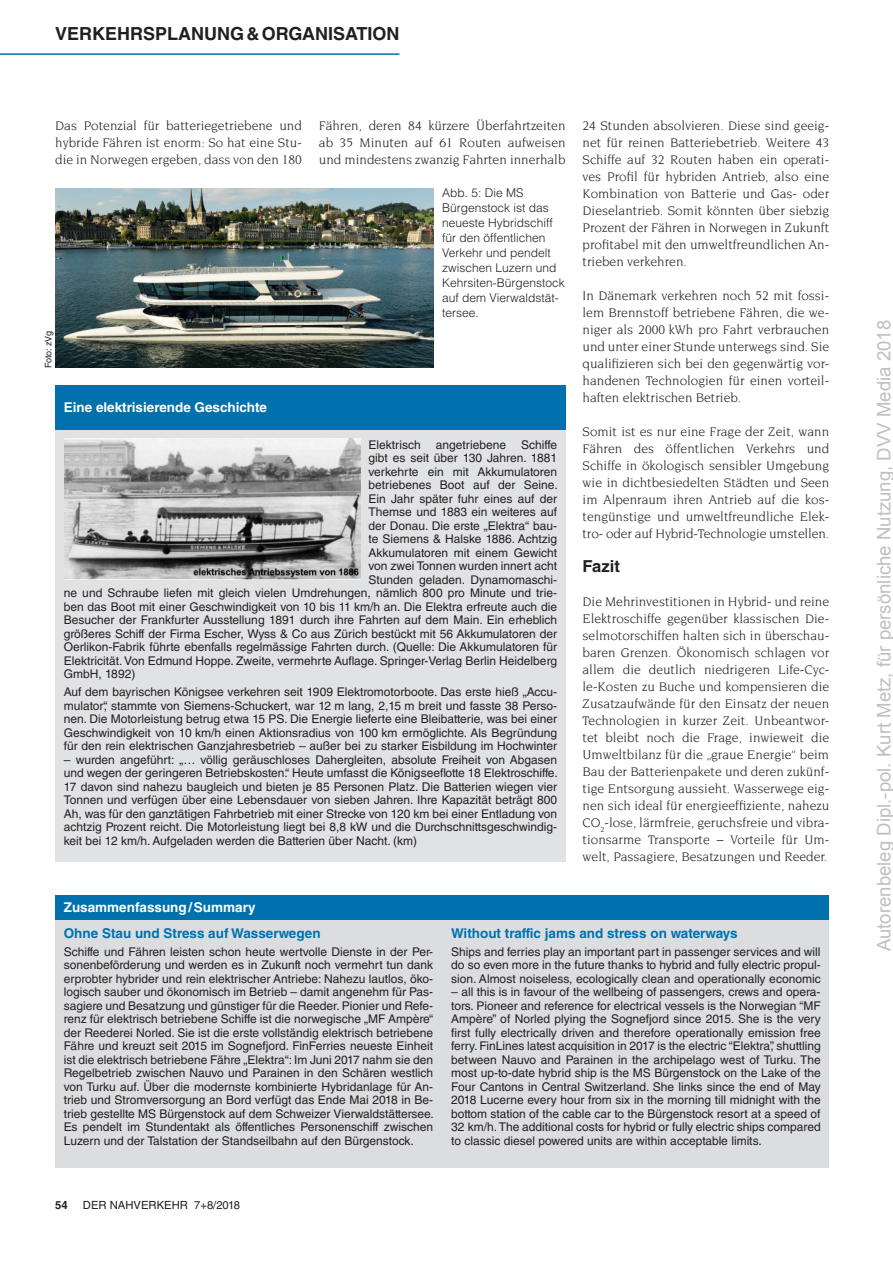
<style>
.page{position:relative;width:893px;height:1263px;background:#fff}
.page>*{position:absolute;margin:0;border:0;box-sizing:border-box;transform-origin:0 0}
.t1{font:18.6px "Arial";color:#bfbfbf}
.t2{font:700 18px "Helvetica LT Std";color:#231f20}
.t3{font:700 16.5px "Helvetica LT Std";color:#231f20}
.t4{font:13.5px/17px "Novarese Std";color:#231f20;text-align:justify}
.t5{font:700 13.5px "Helvetica LT Std";color:#0071ad}
.t6{font:700 13.5px "Helvetica LT Std";color:#fff}
.t7{font:12px/13.5px "Helvetica LT Std";color:#231f20;text-align:justify}
.t8{font:300 12px/15px "Helvetica LT Std";color:#231f20}
.t9{font:11.25px "Helvetica LT Std";color:#231f20}
.t10{font:700 11.25px "Helvetica LT Std";color:#231f20}
.t11{font:9px "Helvetica LT Std";color:#231f20}
</style>
<div class="page">
<hr style="left:0;top:53px;width:399px;height:2px;background:#0071ad">
<img style="left:55px;top:188px;width:379px;height:180px">
<div style="left:55px;top:402px;width:511px;height:459px;background:#e1e2e4"></div>
<div style="left:55px;top:385px;width:511px;height:44px;background:#0071ad"></div>
<div style="left:55px;top:895px;width:774px;height:25px;background:#0071ad"></div>
<div style="left:55px;top:920px;width:774px;height:247px;background:#dcdddf"></div>
<img style="left:65px;top:439px;width:295px;height:140px">
<h2 class="t2" style="left:55px;top:22px;width:346px">VERKEHRSPLANUNG&amp;ORGANISATION</h2>
<p class="t4" style="left:319px;top:117px;width:248px">Fähren, deren 84 kürzere Überfahrtzeiten ab 35 Minuten auf 61 Routen aufweisen und mindestens zwanzig Fahrten innerhalb</p>
<p class="t4" style="left:55px;top:117px;width:248px">Das Potenzial für batteriegetriebene und hybride Fähren ist enorm: So hat eine Stu&shy;die in Norwegen ergeben, dass von den 180</p>
<p class="t4" style="left:583px;top:117px;width:248px">24 Stunden absolvieren. Diese sind geeig&shy;net für reinen Batteriebetrieb. Weitere 43<br>Schiffe auf 32 Routen haben ein operati&shy;ves Profil für hybriden Antrieb, also eine Kombination von Batterie und Gas- oder Dieselantrieb. Somit könnten über siebzig Prozent der Fähren in Norwegen in Zukunft profitabel mit den umweltfreundlichen An&shy;trieben verkehren.</p>
<p class="t4" style="left:583px;top:287px;width:248px">In Dänemark verkehren noch 52 mit fossi&shy;lem Brennstoff betriebene Fähren, die we&shy;niger als 2000 kWh pro Fahrt verbrauchen und unter einer Stunde unterwegs sind. Sie qualifizieren sich bei den gegenwärtig vor&shy;handenen Technologien für einen vorteil&shy;haften elektrischen Betrieb.</p>
<p class="t4" style="left:583px;top:423px;width:248px">Somit ist es nur eine Frage der Zeit, wann Fähren des öffentlichen Verkehrs und Schiffe in ökologisch sensibler Umgebung wie in dichtbesiedelten Städten und Seen im Alpenraum ihren Antrieb auf die kos&shy;tengünstige und umweltfreundliche Elek&shy;tro- oder auf Hybrid-Technologie umstellen.</p>
<h3 class="t3" style="left:583px;top:556px;width:39px">Fazit</h3>
<p class="t4" style="left:583px;top:593px;width:248px">Die Mehrinvestitionen in Hybrid- und reine Elektroschiffe gegenüber klassischen Die&shy;selmotorschiffen halten sich in überschau&shy;baren Grenzen. Ökonomisch schlagen vor allem die deutlich niedrigeren Life-Cyc&shy;le-Kosten zu Buche und kompensieren die Zusatzaufwände für den Einsatz der neuen Technologien in kurzer Zeit. Unbeantwor&shy;tet bleibt noch die Frage, inwieweit die Umweltbilanz für die „graue Energie“ beim Bau der Batterienpakete und deren zukünf&shy;tige Entsorgung aussieht. Wasserwege eig&shy;nen sich ideal für energieeffiziente, nahezu CO<sub>2</sub>-lose, lärmfreie, geruchsfreie und vibra&shy;tionsarme Transporte – Vorteile für Um&shy;welt, Passagiere, Besatzungen und Reeder.</p>
<p class="t8" style="left:442px;top:185px;width:124px">Abb. 5: Die MS<br>Bürgenstock ist das neueste Hybridschiff für den öffentlichen<br>Verkehr und pendelt zwischen Luzern und<br>Kehrsiten-Bürgenstock auf dem Vierwaldstät&shy;tersee.</p>
<p class="t11" style="left:43px;top:368px;width:39px;rotate:-90deg">Foto: zVg</p>
<h1 class="t1" style="left:872px;top:951px;width:633px;rotate:-90deg">Autorenbeleg Dipl.-pol. Kurt Metz, für persönliche Nutzung, DVV Media 2018</h1>
<p class="t6" style="left:64px;top:399px;width:205px">Eine elektrisierende Geschichte</p>
<p class="t7" style="left:369px;top:438px;width:54px">Elektrisch</p>
<p class="t7" style="left:436px;top:438px;width:72px">angetriebene</p>
<p class="t7" style="left:521px;top:438px;width:37px">Schiffe</p>
<p class="t7" style="left:369px;top:451px;width:190px">gibt es seit über 130 Jahren. 1881</p>
<p class="t7" style="left:369px;top:465px;width:190px">verkehrte ein mit Akkumulatoren</p>
<p class="t7" style="left:369px;top:478px;width:191px">betriebenes Boot auf der Seine.</p>
<p class="t7" style="left:369px;top:492px;width:190px">Ein Jahr später fuhr eines auf der</p>
<p class="t7" style="left:369px;top:505px;width:190px">Themse und 1883 ein weiteres auf</p>
<p class="t7" style="left:369px;top:519px;width:190px">der Donau. Die erste „Elektra“ bau-</p>
<p class="t7" style="left:369px;top:532px;width:190px">te Siemens &amp; Halske 1886. Achtzig</p>
<p class="t7" style="left:369px;top:546px;width:190px">Akkumulatoren mit einem Gewicht</p>
<p class="t7" style="left:369px;top:559px;width:190px">von zwei Tonnen wurden innert acht</p>
<p class="t7" style="left:369px;top:573px;width:190px">Stunden geladen. Dynamomaschi-</p>
<p class="t7" style="left:64px;top:586px;width:495px">ne und Schraube liefen mit gleich vielen Umdrehungen, nämlich 800 pro Minute und trie-</p>
<p class="t7" style="left:64px;top:600px;width:495px">ben das Boot mit einer Geschwindigkeit von 10 bis 11 km/h an. Die Elektra erfreute auch die</p>
<p class="t7" style="left:64px;top:613px;width:495px">Besucher der Frankfurter Ausstellung 1891 durch ihre Fahrten auf dem Main. Ein erheblich</p>
<p class="t7" style="left:64px;top:627px;width:495px">größeres Schiff der Firma Escher, Wyss &amp; Co aus Zürich bestückt mit 56 Akkumulatoren der</p>
<p class="t7" style="left:64px;top:640px;width:495px">Oerlikon-Fabrik führte ebenfalls regelmässige Fahrten durch. (Quelle: Die Akkumulatoren für</p>
<p class="t7" style="left:64px;top:654px;width:495px">Elektricität. Von Edmund Hoppe. Zweite, vermehrte Auflage. Springer-Verlag Berlin Heidelberg</p>
<p class="t7" style="left:64px;top:667px;width:73px">GmbH, 1892)</p>
<p class="t7" style="left:64px;top:685px;width:495px">Auf dem bayrischen Königsee verkehren seit 1909 Elektromotorboote. Das erste hieß „Accu&shy;mulator“, stammte von Siemens-Schuckert, war 12 m lang, 2,15 m breit und fasste 38 Perso&shy;nen. Die Motorleistung betrug etwa 15 PS. Die Energie lieferte eine Bleibatterie, was bei einer Geschwindigkeit von 10 km/h einen Aktionsradius von 100 km ermöglichte. Als Begründung für den rein elektrischen Ganzjahresbetrieb – außer bei zu starker Eisbildung im Hochwinter</p>
<p class="t7" style="left:64px;top:752px;width:495px">– wurden angeführt: „… völlig geräuschloses Dahergleiten, absolute Freiheit von Abgasen und wegen der geringeren Betriebskosten.“ Heute umfasst die Königseeflotte 18 Elektroschiffe.<br>17 davon sind nahezu baugleich und bieten je 85 Personen Platz. Die Batterien wiegen vier Tonnen und verfügen über eine Lebensdauer von sieben Jahren. Ihre Kapazität beträgt 800<br>Ah, was für den ganztätigen Fahrbetrieb mit einer Strecke von 120 km bei einer Entladung von achtzig Prozent reicht. Die Motorleistung liegt bei 8,8 kW und die Durchschnittsgeschwindig&shy;keit bei 12 km/h. Aufgeladen werden die Batterien über Nacht. (km)</p>
<p class="t6" style="left:64px;top:899px;width:193px">Zusammenfassung/Summary</p>
<p class="t5" style="left:64px;top:925px;width:258px">Ohne Stau und Stress auf Wasserwegen</p>
<p class="t7" style="left:64px;top:945px;width:372px">Schiffe und Fähren leisten schon heute wertvolle Dienste in der Per&shy;sonenbeförderung und werden es in Zukunft noch vermehrt tun dank erprobter hybrider und rein elektrischer Antriebe: Nahezu lautlos, öko&shy;logisch sauber und ökonomisch im Betrieb – damit angenehm für Pas&shy;sagiere und Besatzung und günstiger für die Reeder. Pionier und Refe&shy;renz für elektrisch betriebene Schiffe ist die norwegische „MF Ampère“ der Reederei Norled. Sie ist die erste vollständig elektrisch betriebene Fähre und kreuzt seit 2015 im Sognefjord. FinFerries neueste Einheit ist die elektrisch betriebene Fähre „Elektra“: Im Juni 2017 nahm sie den Regelbetrieb zwischen Nauvo und Parainen in den Schären westlich von Turku auf. Über die modernste kombinierte Hybridanlage für An&shy;trieb und Stromversorgung an Bord verfügt das Ende Mai 2018 in Be&shy;trieb gestellte MS Bürgenstock auf dem Schweizer Vierwaldstättersee.<br>Es pendelt im Stundentakt als öffentliches Personenschiff zwischen Luzern und der Talstation der Standseilbahn auf den Bürgenstock.</p>
<p class="t5" style="left:451px;top:925px;width:288px">Without traffic jams and stress on waterways</p>
<p class="t7" style="left:451px;top:945px;width:371px">Ships and ferries play an important part in passenger services and will do so even more in the future thanks to hybrid and fully electric propul&shy;sion. Almost noiseless, ecologically clean and operationally economic</p>
<p class="t7" style="left:451px;top:985px;width:371px">– all this is in favour of the wellbeing of passengers, crews and opera&shy;tors. Pioneer and reference for electrical vessels is the Norwegian “MF Ampère” of Norled plying the Sognefjord since 2015. She is the very first fully electrically driven and therefore operationally emission free ferry. FinLines latest acquisition in 2017 is the electric “Elektra”, shuttling between Nauvo and Parainen in the archipelago west of Turku. The most up-to-date hybrid ship is the MS Bürgenstock on the Lake of the Four Cantons in Central Switzerland. She links since the end of May 2018 Lucerne every hour from six in the morning till midnight with the bottom station of the cable car to the Bürgenstock resort at a speed of 32 km/h. The additional costs for hybrid or fully electric ships compared to classic diesel powered units are within acceptable limits.</p>
<p class="t10" style="left:55px;top:1198px;width:14px">54</p>
<p class="t9" style="left:83px;top:1199px;width:159px">DER NAHVERKEHR 7+8/2018</p>
</div>
